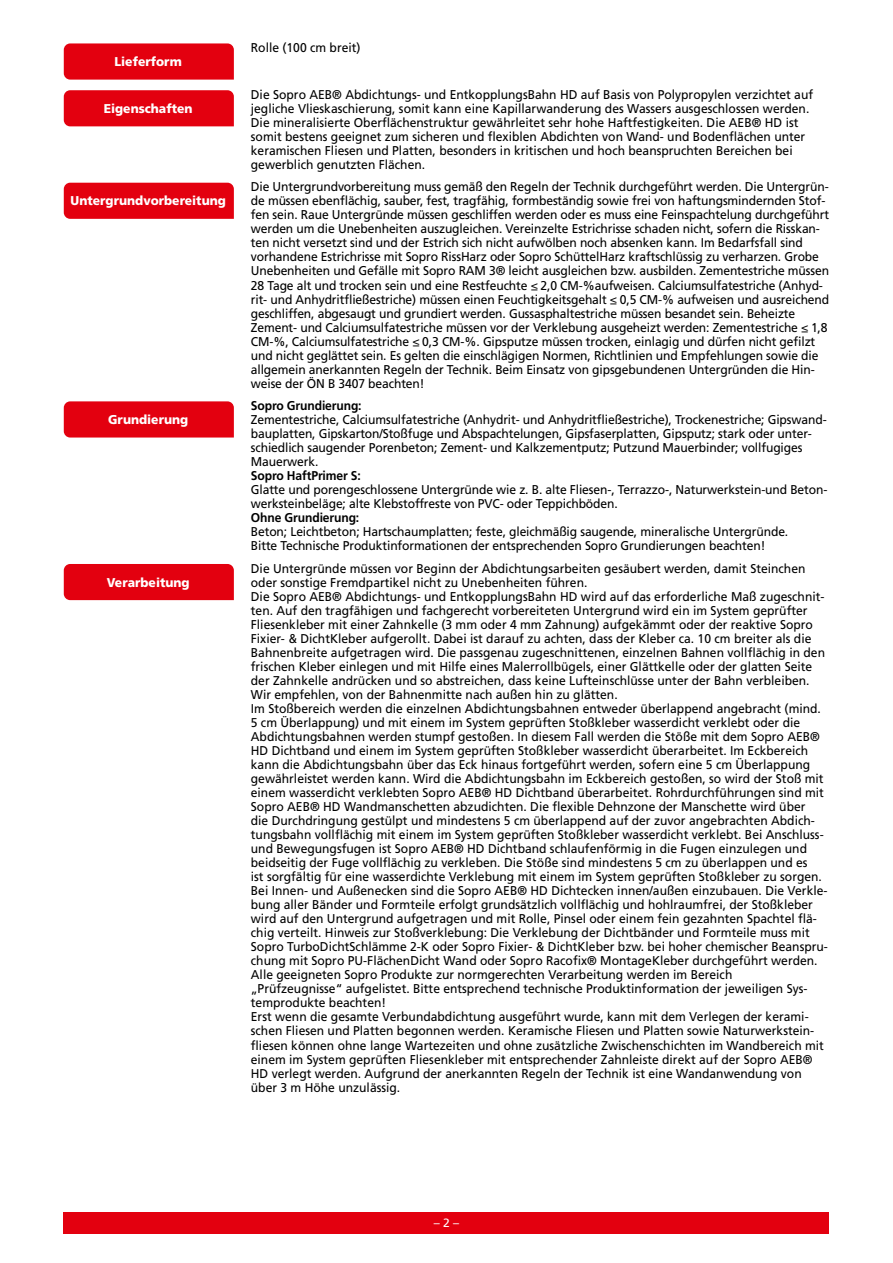
<style>
.page{position:relative;width:893px;height:1263px;background:#fff}
.page>*{position:absolute;margin:0;border:0;box-sizing:border-box;transform-origin:0 0}
.t1{font:12.75px/14.1px "Frutiger LT Std";color:#000;scale:.95 1}
.t2{font:900 12.75px "Frutiger LT Std";color:#fff;scale:.95 1}
.t3{font:700 12.75px "Frutiger LT Std";letter-spacing:-.01em;color:#000;scale:.95 1}
.t4{font:12px "Frutiger LT Std";color:#fff}
</style>
<div class="page">
<div style="left:64px;top:1212px;width:765px;height:21px;background:#e3000f"></div>
<div style="left:64px;top:43px;width:170px;height:37px;background:#e3000f"></div>
<div style="left:64px;top:90px;width:170px;height:36px;background:#e3000f"></div>
<div style="left:64px;top:183px;width:170px;height:36px;background:#e3000f"></div>
<div style="left:64px;top:401px;width:170px;height:36px;background:#e3000f"></div>
<div style="left:64px;top:564px;width:170px;height:36px;background:#e3000f"></div>
<p class="t2" style="left:115px;top:54px;width:72px">Lieferform</p>
<p class="t2" style="left:104px;top:101px;width:95px">Eigenschaften</p>
<p class="t2" style="left:71px;top:193px;width:165px">Untergrundvorbereitung</p>
<p class="t2" style="left:108px;top:412px;width:86px">Grundierung</p>
<p class="t2" style="left:107px;top:574px;width:89px">Verarbeitung</p>
<p class="t1" style="left:251px;top:41px;width:117px">Rolle (100 cm breit)</p>
<p class="t1" style="left:251px;top:87px;width:593px">Die Sopro AEB® Abdichtungs- und EntkopplungsBahn HD auf Basis von Polypropylen verzichtet auf jegliche Vlieskaschierung, somit kann eine Kapillarwanderung des Wassers ausgeschlossen werden.<br>Die mineralisierte Oberflächenstruktur gewährleitet sehr hohe Haftfestigkeiten. Die AEB® HD ist somit bestens geeignet zum sicheren und flexiblen Abdichten von Wand- und Bodenflächen unter keramischen Fliesen und Platten, besonders in kritischen und hoch beanspruchten Bereichen bei gewerblich genutzten Flächen.</p>
<p class="t1" style="left:251px;top:180px;width:610px">Die Untergrundvorbereitung muss gemäß den Regeln der Technik durchgeführt werden. Die Untergrün&shy;de müssen ebenflächig, sauber, fest, tragfähig, formbeständig sowie frei von haftungsmindernden Stof&shy;fen sein. Raue Untergründe müssen geschliffen werden oder es muss eine Feinspachtelung durchgeführt werden um die Unebenheiten auszugleichen. Vereinzelte Estrichrisse schaden nicht, sofern die Risskan&shy;ten nicht versetzt sind und der Estrich sich nicht aufwölben noch absenken kann. Im Bedarfsfall sind vorhandene Estrichrisse mit Sopro RissHarz oder Sopro SchüttelHarz kraftschlüssig zu verharzen. Grobe Unebenheiten und Gefälle mit Sopro RAM 3® leicht ausgleichen bzw. ausbilden. Zementestriche müssen 28 Tage alt und trocken sein und eine Restfeuchte ≤ 2,0 CM-%aufweisen. Calciumsulfatestriche (Anhyd&shy;rit- und Anhydritfließestriche) müssen einen Feuchtigkeitsgehalt ≤ 0,5 CM-% aufweisen und ausreichend geschliffen, abgesaugt und grundiert werden. Gussasphaltestriche müssen besandet sein. Beheizte Zement- und Calciumsulfatestriche müssen vor der Verklebung ausgeheizt werden: Zementestriche ≤ 1,8<br>CM-%, Calciumsulfatestriche ≤ 0,3 CM-%. Gipsputze müssen trocken, einlagig und dürfen nicht gefilzt und nicht geglättet sein. Es gelten die einschlägigen Normen, Richtlinien und Empfehlungen sowie die allgemein anerkannten Regeln der Technik. Beim Einsatz von gipsgebundenen Untergründen die Hin&shy;weise der ÖN B 3407 beachten!</p>
<p class="t3" style="left:251px;top:398px;width:118px">Sopro Grundierung:</p>
<p class="t1" style="left:251px;top:413px;width:608px">Zementestriche, Calciumsulfatestriche (Anhydrit- und Anhydritfließestriche), Trockenestriche; Gipswand&shy;bauplatten, Gipskarton/Stoßfuge und Abspachtelungen, Gipsfaserplatten, Gipsputz; stark oder unter&shy;schiedlich saugender Porenbeton; Zement- und Kalkzementputz; Putzund Mauerbinder; vollfugiges Mauerwerk.</p>
<p class="t3" style="left:251px;top:468px;width:117px">Sopro HaftPrimer S:</p>
<p class="t1" style="left:251px;top:483px;width:608px">Glatte und porengeschlossene Untergründe wie z. B. alte Fliesen-, Terrazzo-, Naturwerkstein-und Beton&shy;werksteinbeläge; alte Klebstoffreste von PVC- oder Teppichböden.</p>
<p class="t3" style="left:251px;top:510px;width:116px">Ohne Grundierung:</p>
<p class="t1" style="left:251px;top:525px;width:567px">Beton; Leichtbeton; Hartschaumplatten; feste, gleichmäßig saugende, mineralische Untergründe.<br>Bitte Technische Produktinformationen der entsprechenden Sopro Grundierungen beachten!</p>
<p class="t1" style="left:251px;top:561px;width:609px">Die Untergründe müssen vor Beginn der Abdichtungsarbeiten gesäubert werden, damit Steinchen oder sonstige Fremdpartikel nicht zu Unebenheiten führen.<br>Die Sopro AEB® Abdichtungs- und EntkopplungsBahn HD wird auf das erforderliche Maß zugeschnit&shy;ten. Auf den tragfähigen und fachgerecht vorbereiteten Untergrund wird ein im System geprüfter Fliesenkleber mit einer Zahnkelle (3 mm oder 4 mm Zahnung) aufgekämmt oder der reaktive Sopro Fixier- &amp; DichtKleber aufgerollt. Dabei ist darauf zu achten, dass der Kleber ca. 10 cm breiter als die Bahnenbreite aufgetragen wird. Die passgenau zugeschnittenen, einzelnen Bahnen vollflächig in den frischen Kleber einlegen und mit Hilfe eines Malerrollbügels, einer Glättkelle oder der glatten Seite der Zahnkelle andrücken und so abstreichen, dass keine Lufteinschlüsse unter der Bahn verbleiben.<br>Wir empfehlen, von der Bahnenmitte nach außen hin zu glätten.<br>Im Stoßbereich werden die einzelnen Abdichtungsbahnen entweder überlappend angebracht (mind.<br>5 cm Überlappung) und mit einem im System geprüften Stoßkleber wasserdicht verklebt oder die Abdichtungsbahnen werden stumpf gestoßen. In diesem Fall werden die Stöße mit dem Sopro AEB® HD Dichtband und einem im System geprüften Stoßkleber wasserdicht überarbeitet. Im Eckbereich kann die Abdichtungsbahn über das Eck hinaus fortgeführt werden, sofern eine 5 cm Überlappung gewährleistet werden kann. Wird die Abdichtungsbahn im Eckbereich gestoßen, so wird der Stoß mit einem wasserdicht verklebten Sopro AEB® HD Dichtband überarbeitet. Rohrdurchführungen sind mit Sopro AEB® HD Wandmanschetten abzudichten. Die flexible Dehnzone der Manschette wird über<br>die Durchdringung gestülpt und mindestens 5 cm überlappend auf der zuvor angebrachten Abdich&shy;tungsbahn vollflächig mit einem im System geprüften Stoßkleber wasserdicht verklebt. Bei Anschluss&shy;und Bewegungsfugen ist Sopro AEB® HD Dichtband schlaufenförmig in die Fugen einzulegen und beidseitig der Fuge vollflächig zu verkleben. Die Stöße sind mindestens 5 cm zu überlappen und es<br>ist sorgfältig für eine wasserdichte Verklebung mit einem im System geprüften Stoßkleber zu sorgen.<br>Bei Innen- und Außenecken sind die Sopro AEB® HD Dichtecken innen/außen einzubauen. Die Verkle&shy;bung aller Bänder und Formteile erfolgt grundsätzlich vollflächig und hohlraumfrei, der Stoßkleber wird auf den Untergrund aufgetragen und mit Rolle, Pinsel oder einem fein gezahnten Spachtel flä&shy;chig verteilt. Hinweis zur Stoßverklebung: Die Verklebung der Dichtbänder und Formteile muss mit Sopro TurboDichtSchlämme 2-K oder Sopro Fixier- &amp; DichtKleber bzw. bei hoher chemischer Beanspru&shy;chung mit Sopro PU-FlächenDicht Wand oder Sopro Racofix® MontageKleber durchgeführt werden.<br>Alle geeigneten Sopro Produkte zur normgerechten Verarbeitung werden im Bereich<br>„Prüfzeugnisse“ aufgelistet. Bitte entsprechend technische Produktinformation der jeweiligen Sys&shy;temprodukte beachten!<br>Erst wenn die gesamte Verbundabdichtung ausgeführt wurde, kann mit dem Verlegen der kerami&shy;schen Fliesen und Platten begonnen werden. Keramische Fliesen und Platten sowie Naturwerkstein&shy;fliesen können ohne lange Wartezeiten und ohne zusätzliche Zwischenschichten im Wandbereich mit einem im System geprüften Fliesenkleber mit entsprechender Zahnleiste direkt auf der Sopro AEB® HD verlegt werden. Aufgrund der anerkannten Regeln der Technik ist eine Wandanwendung von über 3 m Höhe unzulässig.</p>
<p class="t4" style="left:434px;top:1215px;width:27px">– 2 –</p>
</div>
